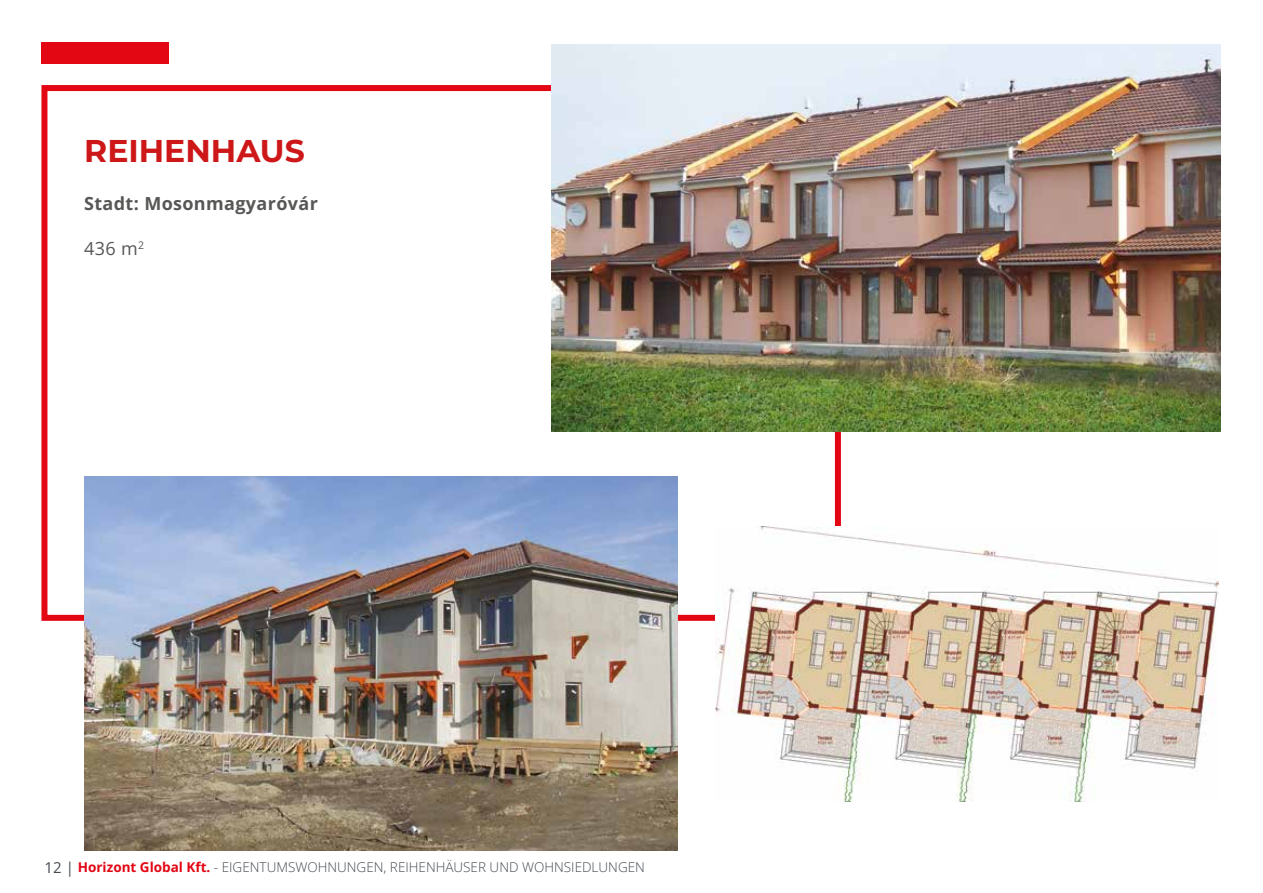
<style>
.page{position:relative;width:1263px;height:893px;background:#fff}
.page>*{position:absolute;margin:0;border:0;box-sizing:border-box;transform-origin:0 0}
.t1{font:700 31.5px "Montserrat";color:#cd1719}
.t2{font:18px "Open Sans";letter-spacing:.02em;color:#575756}
.t3{font:13.5px "Open Sans";color:#444b52}
.s1{font-size:15px}
.s2{color:#e30613}
</style>
<div class="page">
<div style="left:41px;top:43px;width:128px;height:21px;background:#e30613"></div>
<img style="left:84px;top:476px;width:593px;height:374px">
<img style="left:552px;top:45px;width:668px;height:387px">
<img style="left:716px;top:526px;width:502px;height:276px">
<h1 class="t1" style="left:84px;top:128px;width:222px">REIHENHAUS</h1>
<h2 class="t2" style="left:84px;top:192px;width:235px">Stadt: Mosonmagyaróvár</h2>
<h2 class="t2" style="left:84px;top:237px;width:62px">436 m<sup>2</sup></h2>
<p class="t3" style="left:45px;top:858px;width:602px"><span class="s1">12 |</span> <span class="s2">Horizont Global Kft.</span> - EIGENTUMSWOHNUNGEN, REIHENHÄUSER UND WOHNSIEDLUNGEN</p>
</div>
